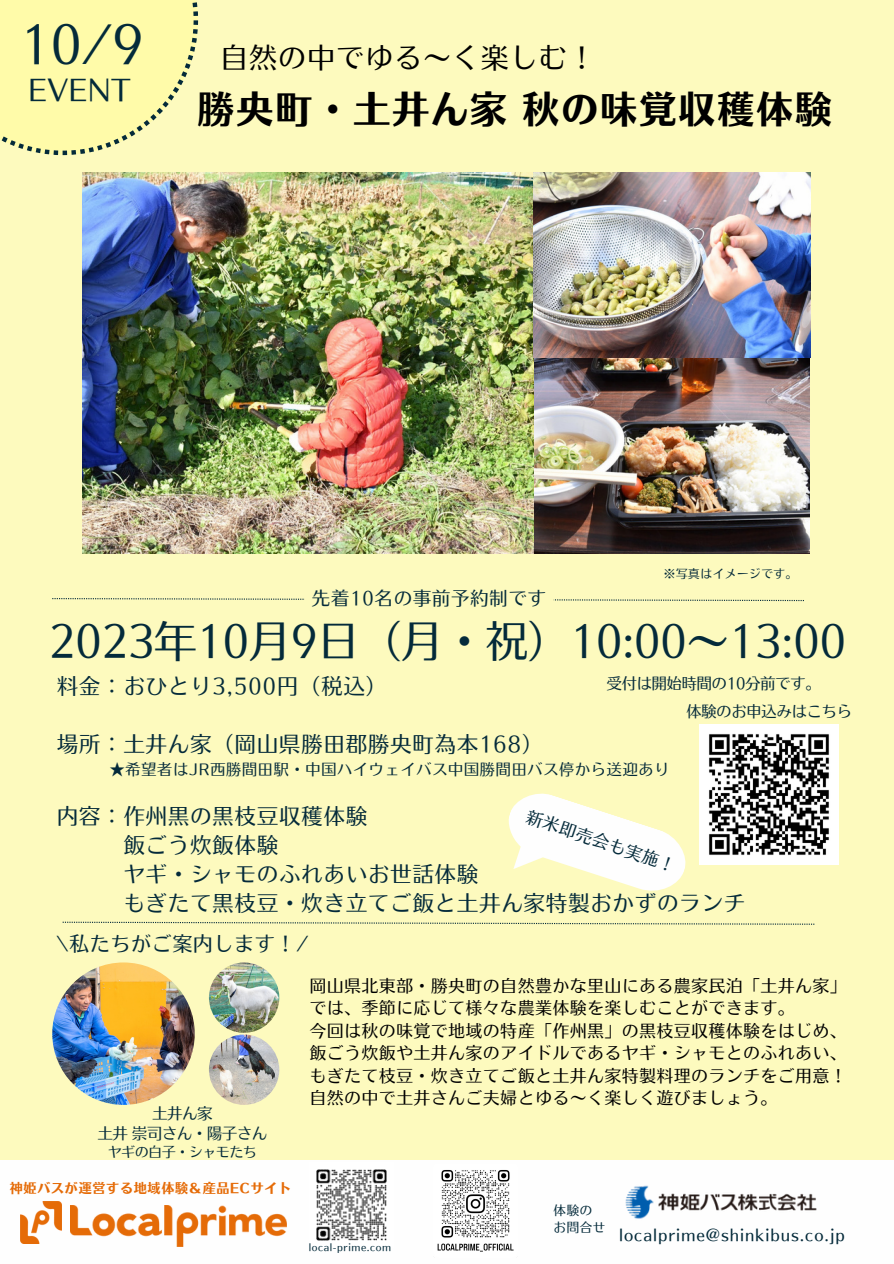
<style>
.page{position:relative;width:894px;height:1264px;background:#fff}
.page>*{position:absolute;margin:0;border:0;box-sizing:border-box;transform-origin:0 0}
.t1{font:49.5px "Nud Motoya Aporo Std W3";color:#042a3a}
.t2{font:42px "Nud Motoya Aporo Std W3";color:#042a3a}
.t3{font:36.75px "Nud Motoya Aporo Std W6";letter-spacing:.055em;color:#000}
.t4{font:28.95px "Nud Motoya Aporo Std W3";color:#042a3a}
.t5{font:27.45px "Nud Motoya Aporo Std W3";letter-spacing:.055em;color:#000}
.t6{font:21px "Nud Motoya Aporo Std W3";letter-spacing:.055em;color:#042a3a}
.t7{font:19.5px "Nud Motoya Aporo Std W3";letter-spacing:.055em;color:#042a3a}
.t8{font:18px "Nud Motoya Aporo Std W3";letter-spacing:.055em;color:#042a3a}
.t9{font:16.5px "Nud Motoya Aporo Std W3";color:#042a3a}
.t10{font:16.35px/22.4px "Nud Motoya Aporo Std W3";letter-spacing:.055em;color:#000}
.t11{font:16.05px "Nud Motoya Aporo Std W3";letter-spacing:.055em;color:#042a3a}
.t12{font:15px "Nud Motoya Aporo Std W3";color:#042a3a}
.t13{font:15px "Nud Motoya Aporo Std W3";letter-spacing:.055em;color:#042a3a}
.t14{font:15px "Nud Motoya Aporo Std W3";letter-spacing:.03em;color:#042a3a}
.t15{font:13.5px "Nud Motoya Aporo Std W3";color:#042a3a}
.t16{font:13.05px "Nud Motoya Aporo Std W6";letter-spacing:.055em;color:#e56b07}
.t17{font:12.45px "Nud Motoya Aporo Std W3";letter-spacing:.055em;color:#042a3a}
.t18{font:11.55px "Nud Motoya Aporo Std W3";letter-spacing:.055em;color:#042a3a}
.t19{font:9.9px "Nud Motoya Aporo Std W3";letter-spacing:.055em;color:#042a3a}
</style>
<div class="page">
<div style="left:0;top:0;width:893px;height:1263px;background:#fdfabe"></div>
<svg style="left:63px;top:921px;width:751px;height:3px"></svg>
<svg style="left:52px;top:598px;width:751px;height:3px"></svg>
<div style="left:0;top:1160px;width:893px;height:103px;background:#fefefe"></div>
<img style="left:70px;top:1205px;width:216px;height:41px">
<img style="left:20px;top:1201px;width:42px;height:42px">
<img style="left:625px;top:1185px;width:192px;height:34px">
<img style="left:316px;top:1169px;width:71px;height:72px">
<svg style="left:0;top:0;width:198px;height:155px;background:#f9f6a9"></svg>
<img style="left:437px;top:1170px;width:77px;height:82px">
<img style="left:52px;top:962px;width:143px;height:142px;border-radius:50%">
<img style="left:534px;top:358px;width:275px;height:195px">
<img style="left:82px;top:173px;width:452px;height:380px">
<img style="left:533px;top:173px;width:276px;height:185px">
<img style="left:209px;top:962px;width:70px;height:70px;border-radius:50%">
<img style="left:209px;top:1034px;width:70px;height:70px;border-radius:50%">
<img style="left:699px;top:724px;width:139px;height:140px">
<svg style="left:508px;top:793px;width:178px;height:98px"></svg>
<div style="left:304px;top:585px;width:249px;height:25px;background:#fdfabe;border-radius:6px"></div>
<p class="t1" style="left:20px;top:20px;width:125px">10/9</p>
<p class="t4" style="left:28px;top:76px;width:104px">EVENT</p>
<p class="t5" style="left:220px;top:43px;width:376px">自然の中でゆる～く楽しむ！</p>
<p class="t3" style="left:197px;top:90px;width:635px">勝央町・土井ん家秋の味覚収穫体験</p>
<p class="t8" style="left:312px;top:589px;width:235px">先着10名の事前予約制です</p>
<p class="t18" style="left:663px;top:567px;width:135px">※写真はイメージです。</p>
<p class="t2" style="left:49px;top:620px;width:797px">2023年10月 9日（月・祝）10:00～13:00</p>
<p class="t6" style="left:57px;top:675px;width:331px">料金：おひとり3,500円（税込）</p>
<p class="t12" style="left:606px;top:675px;width:215px">受付は開始時間の10分前です。</p>
<p class="t6" style="left:57px;top:733px;width:487px">場所：土井ん家（岡山県勝田郡勝央町為本168）</p>
<p class="t13" style="left:110px;top:761px;width:561px">★希望者はJR西勝間田駅・中国ハイウェイバス中国勝間田バス停から送迎あり</p>
<p class="t12" style="left:686px;top:703px;width:167px">体験のお申込みはこちら</p>
<p class="t6" style="left:57px;top:805px;width:311px">内容：作州黒の黒枝豆収穫体験</p>
<p class="t6" style="left:124px;top:834px;width:156px">飯ごう炊飯体験</p>
<p class="t6" style="left:124px;top:863px;width:356px">ヤギ・シャモのふれあいお世話体験</p>
<p class="t6" style="left:124px;top:892px;width:622px">もぎたて黒枝豆・炊き立てご飯と土井ん家特製おかずのランチ</p>
<p class="t9" style="left:529px;top:807px;width:158px;rotate:19deg">新米即売会も実施！</p>
<p class="t7" style="left:56px;top:933px;width:254px">\私たちがご案内します！/</p>
<p class="t14" style="left:152px;top:1105px;width:62px">土井ん家</p>
<p class="t12" style="left:98px;top:1126px;width:171px">土井崇司さん・陽子さん</p>
<p class="t15" style="left:108px;top:1145px;width:150px">ヤギの白子・シャモたち</p>
<p class="t16" style="left:10px;top:1181px;width:283px">神姫バスが運営する地域体験＆産品ECサイト</p>
<p class="t10" style="left:310px;top:974px;width:538px">岡山県北東部・勝央町の自然豊かな里山にある農家民泊「土井ん家」では、季節に応じて様々な農業体験を楽しむことができます。</p>
<p class="t10" style="left:310px;top:1019px;width:538px">今回は秋の味覚で地域の特産「作州黒」の黒枝豆収穫体験をはじめ、</p>
<p class="t10" style="left:310px;top:1041px;width:538px">飯ごう炊飯や土井ん家のアイドルであるヤギ・シャモとのふれあい、</p>
<p class="t10" style="left:310px;top:1064px;width:538px">もぎたて枝豆・炊き立てご飯と土井ん家特製料理のランチをご用意！</p>
<p class="t10" style="left:310px;top:1086px;width:469px">自然の中で土井さんご夫婦とゆる～く楽しく遊びましょう。</p>
<p class="t19" style="left:308px;top:1242px;width:84px">local-prime.com</p>
<p class="t17" style="left:553px;top:1204px;width:40px">体験の</p>
<p class="t17" style="left:553px;top:1220px;width:53px">お問合せ</p>
<p class="t11" style="left:619px;top:1227px;width:227px">localprime@shinkibus.co.jp</p>
</div>
